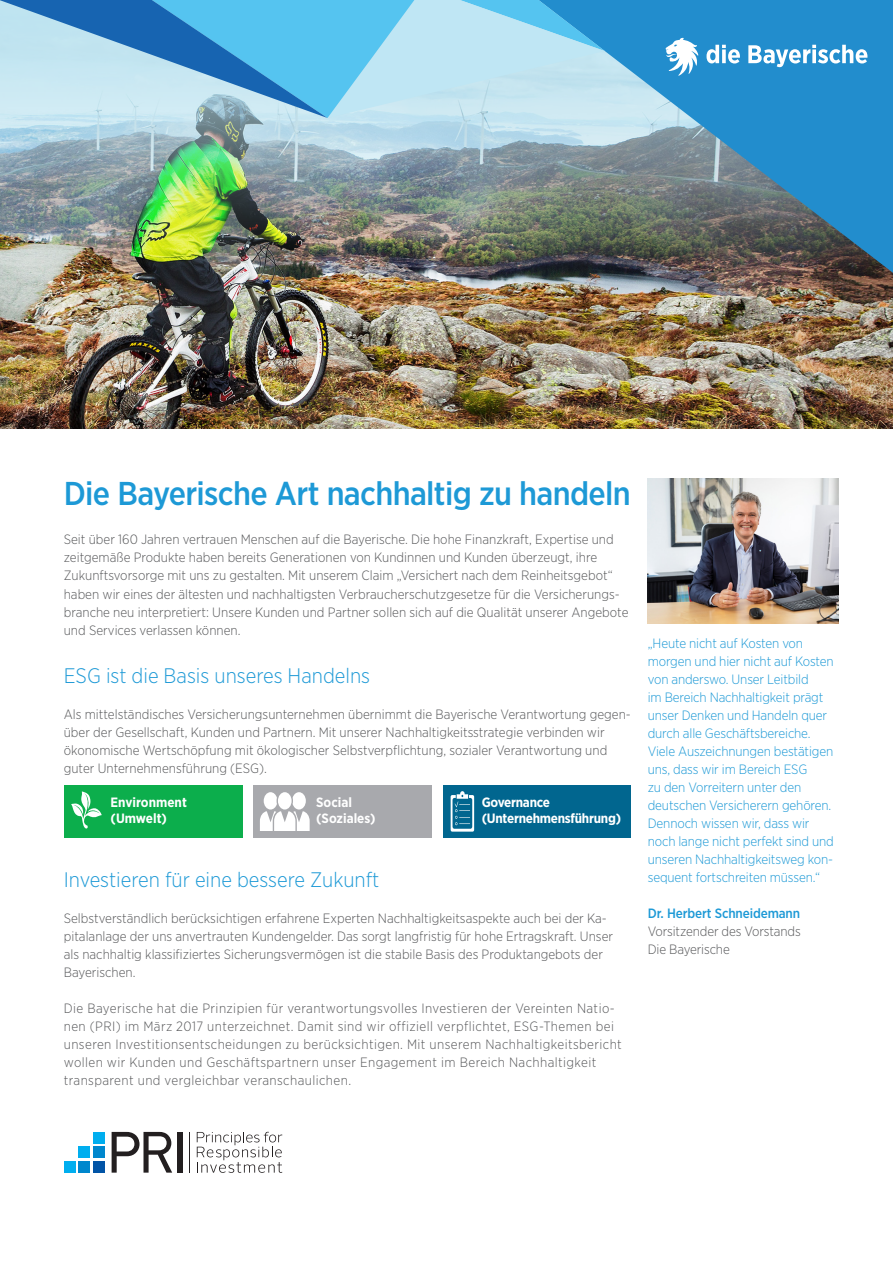
<style>
.page{position:relative;width:893px;height:1263px;background:#fff}
.page>*{position:absolute;margin:0;border:0;box-sizing:border-box;transform-origin:0 0}
.t1{font:500 33px "Gotham Narrow";letter-spacing:-.02em;color:#1d99d6}
.Copy{font:300 21px "Gotham Narrow";color:#1d99d6}
.Copy-2{font:300 13.5px/18px "Gotham Narrow";color:#57585a}
.Copy-3{font:300 13.5px/18px "Gotham Narrow";letter-spacing:-.01em;color:#1d99d6}
.Copy-4{font:300 13.5px/18px "Gotham Narrow";letter-spacing:.03em;color:#57585a}
.t2{font:700 13.5px/16.5px "Gotham Narrow";color:#fff}
.t3{font:700 13.5px/16.5px "Gotham Narrow";letter-spacing:-.02em;color:#fff}
.Copy-5{font:500 13.5px "Gotham Narrow";letter-spacing:-.01em;color:#1d99d6}
</style>
<div class="page">
<img style="left:0;top:284px;width:893px;height:145px">
<img style="left:0;top:199px;width:893px;height:85px">
<img style="left:0;top:118px;width:539px;height:81px">
<svg style="left:539px;top:0;width:354px;height:273px;background:#4b85a5"></svg>
<svg style="left:0;top:0;width:605px;height:118px;background:#8ecae7"></svg>
<svg style="left:706px;top:45px;width:34px;height:19px"></svg>
<svg style="left:748px;top:45px;width:119px;height:22px"></svg>
<svg style="left:666px;top:38px;width:33px;height:38px"></svg>
<img style="left:648px;top:478px;width:191px;height:145px">
<div style="left:64px;top:786px;width:179px;height:52px;background:#0cae4c"></div>
<div style="left:254px;top:786px;width:178px;height:52px;background:#a8a9ad"></div>
<div style="left:444px;top:786px;width:187px;height:52px;background:#01668f"></div>
<svg style="left:260px;top:792px;width:50px;height:39px"></svg>
<svg style="left:451px;top:791px;width:23px;height:41px"></svg>
<svg style="left:71px;top:791px;width:31px;height:38px"></svg>
<div style="left:93px;top:1132px;width:12px;height:11px;background:#00aeef"></div>
<div style="left:93px;top:1146px;width:12px;height:12px;background:#0087cd"></div>
<div style="left:93px;top:1161px;width:12px;height:11px;background:#0154a6"></div>
<div style="left:79px;top:1146px;width:11px;height:12px;background:#00aeef"></div>
<div style="left:79px;top:1161px;width:11px;height:11px;background:#0087cd"></div>
<div style="left:64px;top:1161px;width:12px;height:11px;background:#00aeef"></div>
<svg style="left:112px;top:1132px;width:60px;height:40px"></svg>
<div style="left:177px;top:1132px;width:5px;height:40px;background:#231f20"></div>
<hr style="left:189px;top:1132px;width:1px;height:40px;background:#231f20">
<svg style="left:197px;top:1132px;width:85px;height:41px"></svg>
<p class="t1" style="left:64px;top:472px;width:569px">Die Bayerische Art nachhaltig zu handeln</p>
<p class="Copy-2" style="left:64px;top:530px;width:566px">Seit über 160 Jahren vertrauen Menschen auf die Bayerische. Die hohe Finanzkraft, Expertise und zeitgemäße Produkte haben bereits Generationen von Kundinnen und Kunden überzeugt, ihre Zukunftsvorsorge mit uns zu gestalten. Mit unserem Claim „Versichert nach dem Reinheitsgebot“ haben wir eines der ältesten und nachhaltigsten Verbraucherschutzgesetze für die Versicherungs&shy;branche neu interpretiert: Unsere Kunden und Partner sollen sich auf die Qualität unserer Angebote und Services verlassen können.</p>
<p class="Copy" style="left:64px;top:662px;width:308px">ESG ist die Basis unseres Handelns</p>
<p class="Copy-2" style="left:64px;top:704px;width:568px">Als mittelständisches Versicherungsunternehmen übernimmt die Bayerische Verantwortung gegen&shy;über der Gesellschaft, Kunden und Partnern. Mit unserer Nachhaltigkeitsstrategie verbinden wir ökonomische Wertschöpfung mit ökologischer Selbstverpflichtung, sozialer Verantwortung und guter Unternehmensführung (ESG).</p>
<p class="t2" style="left:111px;top:794px;width:78px">Environment (Umwelt)</p>
<p class="t2" style="left:316px;top:794px;width:61px">Social (Soziales)</p>
<p class="t3" style="left:482px;top:794px;width:141px">Governance (Unternehmensführung)</p>
<p class="Copy" style="left:64px;top:866px;width:317px">Investieren für eine bessere Zukunft</p>
<p class="Copy-2" style="left:64px;top:908px;width:551px">Selbstverständlich berücksichtigen erfahrene Experten Nachhaltigkeitsaspekte auch bei der Ka&shy;pitalanlage der uns anvertrauten Kundengelder. Das sorgt langfristig für hohe Ertragskraft. Unser als nachhaltig klassifiziertes Sicherungsvermögen ist die stabile Basis des Produktangebots der Bayerischen.</p>
<p class="Copy-4" style="left:64px;top:998px;width:560px">Die Bayerische hat die Prinzipien für verantwortungsvolles Investieren der Vereinten Natio&shy;nen (PRI) im März 2017 unterzeichnet. Damit sind wir offiziell verpflichtet, ESG-Themen bei unseren Investitionsentscheidungen zu berücksichtigen. Mit unserem Nachhaltigkeitsbericht wollen wir Kunden und Geschäftspartnern unser Engagement im Bereich Nachhaltigkeit transparent und vergleichbar veranschaulichen.</p>
<p class="Copy-3" style="left:648px;top:633px;width:157px">„Heute nicht auf Kosten von</p>
<p class="Copy-3" style="left:648px;top:651px;width:187px">morgen und hier nicht auf Kosten</p>
<p class="Copy-3" style="left:648px;top:669px;width:162px">von anderswo. Unser Leitbild</p>
<p class="Copy-3" style="left:648px;top:687px;width:177px">im Bereich Nachhaltigkeit prägt</p>
<p class="Copy-3" style="left:648px;top:705px;width:181px">unser Denken und Handeln quer</p>
<p class="Copy-3" style="left:648px;top:723px;width:164px">durch alle Geschäftsbereiche.</p>
<p class="Copy-3" style="left:648px;top:741px;width:187px">Viele Auszeichnungen bestätigen</p>
<p class="Copy-3" style="left:648px;top:759px;width:161px">uns, dass wir im Bereich ESG</p>
<p class="Copy-3" style="left:648px;top:777px;width:155px">zu den Vorreitern unter den</p>
<p class="Copy-3" style="left:648px;top:795px;width:185px">deutschen Versicherern gehören.</p>
<p class="Copy-3" style="left:648px;top:813px;width:163px">Dennoch wissen wir, dass wir</p>
<p class="Copy-3" style="left:648px;top:831px;width:188px">noch lange nicht perfekt sind und</p>
<p class="Copy-3" style="left:648px;top:849px;width:187px">unseren Nachhaltigkeitsweg kon&shy;sequent fortschreiten müssen.“</p>
<p class="Copy-5" style="left:648px;top:904px;width:154px">Dr. Herbert Schneidemann</p>
<p class="Copy-2" style="left:648px;top:921px;width:154px">Vorsitzender des Vorstands</p>
<p class="Copy-2" style="left:648px;top:939px;width:84px">Die Bayerische</p>
</div>
